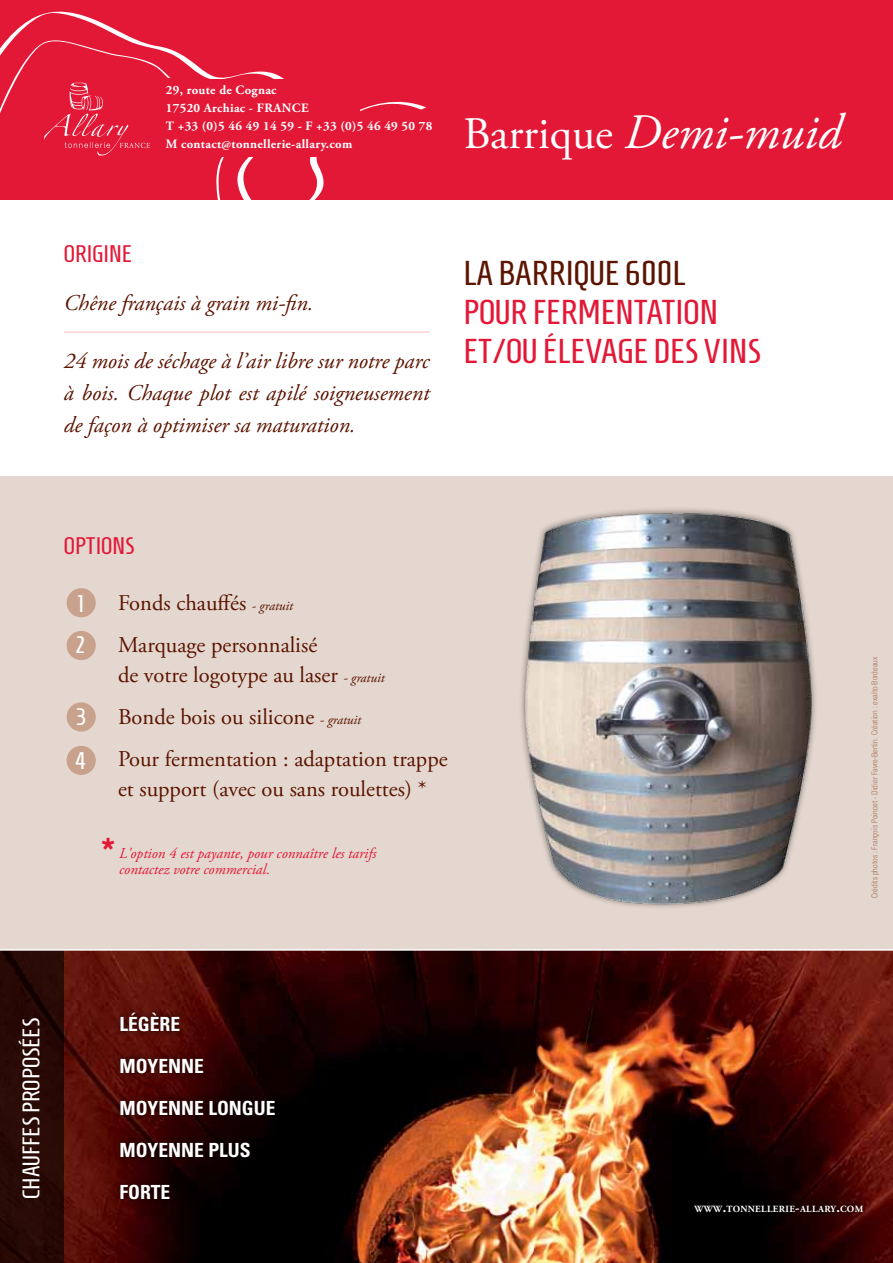
<style>
.page{position:relative;width:893px;height:1263px;background:#fff}
.page>*{position:absolute;margin:0;border:0;box-sizing:border-box;transform-origin:0 0}
.t1{font:italic 49.5px "Adobe Garamond Pro";color:#fff}
.t2{font:34.5px/39px "Homenaje";color:#e31837}
.t3{font:34.5px "Homenaje";color:#5b1400}
.t4{font:700 27px "Aachen";color:#e31837}
.t5{font:24px "Homenaje";color:#fff}
.t6{font:24px "Homenaje";color:#e31837}
.t7{font:22.5px/42px "Adobe Garamond Pro";color:#5b1400}
.t8{font:italic 22.5px/31.5px "Adobe Garamond Pro";color:#5b1400;text-align:justify}
.t9{font:700 condensed 19.5px/42px "Univers";color:#fff}
.t10{font:italic 15px/16.5px "Adobe Garamond Pro";color:#e31837}
.t11{font:700 12.75px/18px "Adobe Garamond Pro";letter-spacing:.025em;color:#fff}
.t12{font:700 9.45px "Adobe Garamond Pro";letter-spacing:.035em;color:#fff}
.t13{font:300 condensed 8.25px "Univers";color:#a77256}
.s1{font-style:normal;font-size:45px}
.s2{font-style:italic;font-size:13.5px}
.s3{font-size:13.5px}
</style>
<div class="page">
<div style="left:0;top:476px;width:893px;height:496px;background:#e4d7cf"></div>
<img style="left:64px;top:951px;width:829px;height:312px">
<hr style="left:64px;top:332px;width:365px;height:1px;background:#f7bac3">
<div style="left:67px;top:702px;width:29px;height:29px;background:#c9a28d;border-radius:50%"></div>
<div style="left:67px;top:588px;width:29px;height:29px;background:#c9a28d;border-radius:50%"></div>
<div style="left:67px;top:746px;width:29px;height:29px;background:#c9a28d;border-radius:50%"></div>
<div style="left:67px;top:631px;width:29px;height:29px;background:#c9a28d;border-radius:50%"></div>
<img style="left:521px;top:509px;width:295px;height:399px">
<div style="left:0;top:950px;width:64px;height:313px;background:#280a05"></div>
<div style="left:114px;top:1006px;width:168px;height:200px;background:#000;opacity:.75"></div>
<hr style="left:0;top:949px;width:893px;height:2px;background:#fff">
<div style="left:690px;top:1201px;width:177px;height:16px;background:#000;opacity:.85"></div>
<div style="left:0;top:0;width:893px;height:200px;background:#e31837"></div>
<svg style="left:10px;top:12px;width:118px;height:24px"></svg>
<svg style="left:0;top:36px;width:427px;height:164px"></svg>
<p class="t11" style="left:166px;top:82px;width:268px">29, route de Cognac<br>17520 Archiac - France<br>T +33 (0)5 46 49 14 59 - F +33 (0)5 46 49 50 78<br>M contact@tonnellerie-allary.com</p>
<h1 class="t1" style="left:463px;top:103px;width:379px"><span class="s1">Barrique</span> Demi-muid</h1>
<p class="t6" style="left:64px;top:240px;width:70px">ORIGINE</p>
<p class="t8" style="left:64px;top:288px;width:251px">Chêne français à grain mi-fin.</p>
<p class="t8" style="left:64px;top:346px;width:367px">24 mois de séchage à l’air libre sur notre parc à bois. Chaque plot est apilé soigneusement de façon à optimiser sa maturation.</p>
<h2 class="t3" style="left:463px;top:254px;width:221px">LA BARRIQUE 600L</h2>
<h2 class="t2" style="left:463px;top:293px;width:299px">POUR FERMENTATION<br>ET/OU ÉLEVAGE DES VINS</h2>
<p class="t6" style="left:64px;top:533px;width:72px">OPTIONS</p>
<p class="t5" style="left:77px;top:590px;width:9px">1</p>
<p class="t5" style="left:75px;top:632px;width:12px">2</p>
<p class="t5" style="left:76px;top:703px;width:12px">3</p>
<p class="t5" style="left:74px;top:748px;width:14px">4</p>
<p class="t7" style="left:118px;top:582px;width:201px">Fonds chauffés <span class="s2">- gratuit<br></span>Marquage personnalisé</p>
<p class="t7" style="left:118px;top:654px;width:331px">de votre logotype au laser <span class="s2">- gratuit<br></span>Bonde bois ou silicone <span class="s2">- gratuit<br></span>Pour fermentation : adaptation trappe</p>
<p class="t7" style="left:118px;top:768px;width:310px">et support (avec ou sans roulettes) *</p>
<p class="t4" style="left:101px;top:830px;width:16px">*</p>
<p class="t10" style="left:119px;top:845px;width:259px">L'option 4 est payante, pour connaître les tarifs contactez votre commercial.</p>
<p class="t13" style="left:870px;top:898px;width:243px;rotate:-90deg">Crédits photos : François Poincet - Didier Favre-Bertin. Création : exalto Bordeaux</p>
<p class="t5" style="left:18px;top:1199px;width:183px;rotate:-90deg">CHAUFFES PROPOSÉES</p>
<p class="t9" style="left:119px;top:1003px;width:157px">LÉGÈRE<br>MOYENNE<br>MOYENNE LONGUE<br>MOYENNE PLUS<br>FORTE</p>
<p class="t12" style="left:694px;top:1203px;width:170px">WWW<span class="s3">.</span>TONNELLERIE<span class="s3">-</span>ALLARY<span class="s3">.</span>COM</p>
</div>
